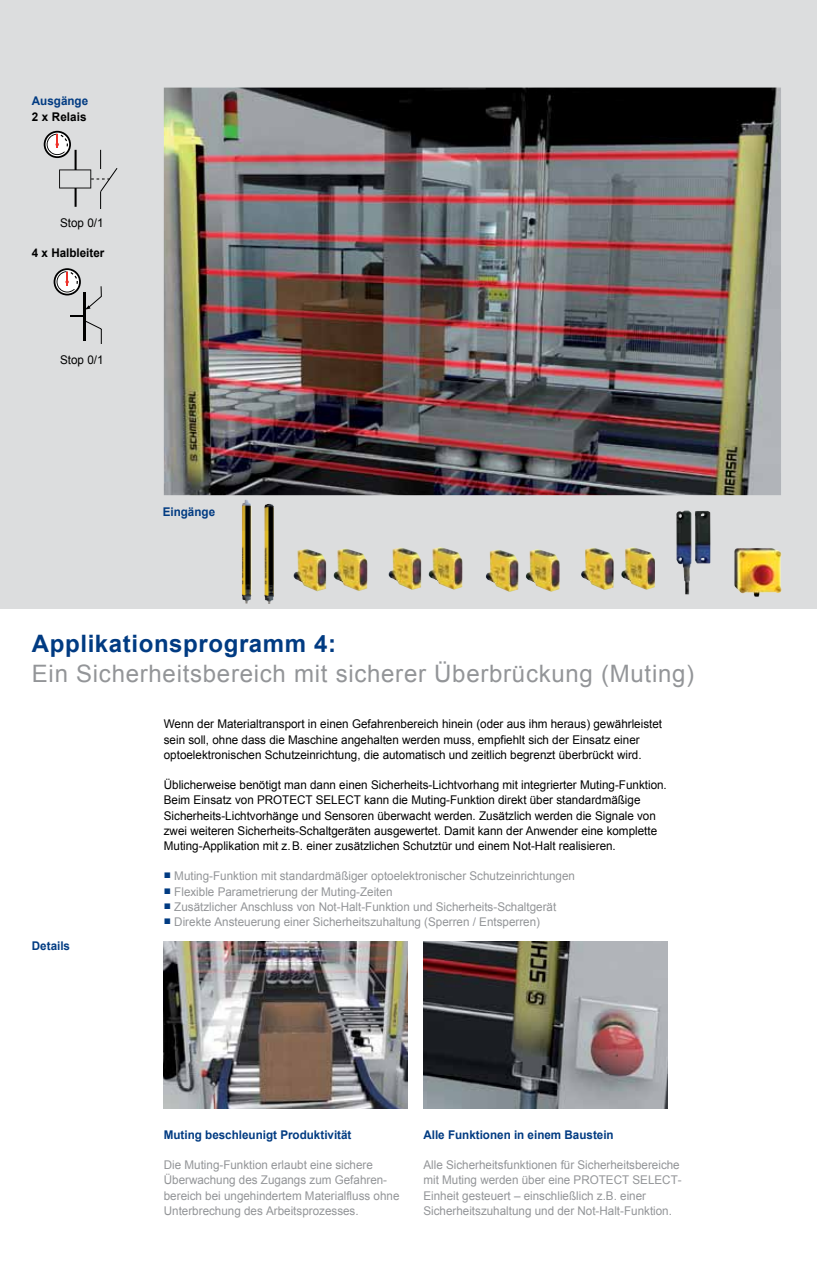
<style>
.page{position:relative;width:817px;height:1263px;background:#fff}
.page>*{position:absolute;margin:0;border:0;box-sizing:border-box;transform-origin:0 0}
.t1{font:24px "Arial";letter-spacing:.03em;color:#939598}
.t2{font:700 24px "Arial";letter-spacing:.025em;color:#013b82}
.t3{font:12px/15.1px "Arial";color:#000}
.t4{font:12px/15.1px "Arial";color:#939598}
.t5{font:700 12px "Arial";color:#013b82}
.t6{font:700 12px "Arial";color:#000}
</style>
<div class="page">
<div style="left:0;top:0;width:816px;height:608px;background:#dcddde"></div>
<img style="left:164px;top:941px;width:243px;height:167px">
<img style="left:293px;top:548px;width:74px;height:43px">
<img style="left:388px;top:547px;width:74px;height:43px">
<img style="left:485px;top:549px;width:74px;height:43px">
<img style="left:581px;top:547px;width:74px;height:43px">
<img style="left:164px;top:88px;width:616px;height:407px">
<img style="left:423px;top:941px;width:244px;height:167px">
<img style="left:242px;top:500px;width:27px;height:104px">
<img style="left:676px;top:510px;width:34px;height:84px">
<img style="left:734px;top:548px;width:47px;height:49px">
<div style="left:44px;top:131px;width:27px;height:27px;border:2px solid #000;border-radius:50%"></div>
<svg style="left:47px;top:133px;width:70px;height:75px"></svg>
<div style="left:54px;top:269px;width:26px;height:26px;background:#121212;border-radius:50%"></div>
<div style="left:54px;top:268px;width:27px;height:27px;border:2px solid #000;border-radius:50%"></div>
<svg style="left:57px;top:271px;width:45px;height:72px"></svg>
<p class="t5" style="left:32px;top:93px;width:58px">Ausgänge</p>
<p class="t6" style="left:32px;top:108px;width:56px">2 x Relais</p>
<p class="t3" style="left:60px;top:215px;width:45px">Stop 0/1</p>
<p class="t6" style="left:32px;top:245px;width:74px">4 x Halbleiter</p>
<p class="t3" style="left:60px;top:352px;width:45px">Stop 0/1</p>
<p class="t5" style="left:163px;top:503px;width:54px">Eingänge</p>
<h1 class="t2" style="left:32px;top:628px;width:305px">Applikationsprogramm 4:</h1>
<h1 class="t1" style="left:32px;top:657px;width:663px">Ein Sicherheitsbereich mit sicherer Überbrückung (Muting)</h1>
<p class="t3" style="left:164px;top:717px;width:499px">Wenn der Materialtransport in einen Gefahrenbereich hinein (oder aus ihm heraus) gewährleistet sein soll, ohne dass die Maschine angehalten werden muss, empfiehlt sich der Einsatz einer optoelektronischen Schutzeinrichtung, die automatisch und zeitlich begrenzt überbrückt wird.</p>
<p class="t3" style="left:164px;top:777px;width:504px">Üblicherweise benötigt man dann einen Sicherheits-Lichtvorhang mit integrierter Muting-Funktion.<br>Beim Einsatz von PROTECT SELECT kann die Muting-Funktion direkt über standardmäßige Sicherheits-Lichtvorhänge und Sensoren überwacht werden. Zusätzlich werden die Signale von zwei weiteren Sicherheits-Schaltgeräten ausgewertet. Damit kann der Anwender eine komplette Muting-Applikation mit z.B. einer zusätzlichen Schutztür und einem Not-Halt realisieren.</p>
<p class="t4" style="left:164px;top:869px;width:412px"><sup>■</sup> Muting-Funktion mit standardmäßiger optoelektronischer Schutzeinrichtungen</p>
<p class="t4" style="left:164px;top:884px;width:230px"><sup>■</sup> Flexible Parametrierung der Muting-Zeiten</p>
<p class="t4" style="left:164px;top:899px;width:394px"><sup>■</sup> Zusätzlicher Anschluss von Not-Halt-Funktion und Sicherheits-Schaltgerät</p>
<p class="t4" style="left:164px;top:914px;width:378px"><sup>■</sup> Direkte Ansteuerung einer Sicherheitszuhaltung (Sperren / Entsperren)</p>
<p class="t5" style="left:32px;top:937px;width:40px">Details</p>
<p class="t5" style="left:164px;top:1126px;width:189px">Muting beschleunigt Produktivität</p>
<p class="t4" style="left:164px;top:1157px;width:237px">Die Muting-Funktion erlaubt eine sichere Überwachung des Zugangs zum Gefahren&shy;bereich bei ungehindertem Materialfluss ohne Unterbrechung des Arbeitsprozesses.</p>
<p class="t5" style="left:423px;top:1126px;width:192px">Alle Funktionen in einem Baustein</p>
<p class="t4" style="left:423px;top:1157px;width:260px">Alle Sicherheitsfunktionen für Sicherheitsbereiche mit Muting werden über eine PROTECT SELECT-Einheit gesteuert – einschließlich z.B. einer Sicherheitszuhaltung und der Not-Halt-Funktion.</p>
</div>
